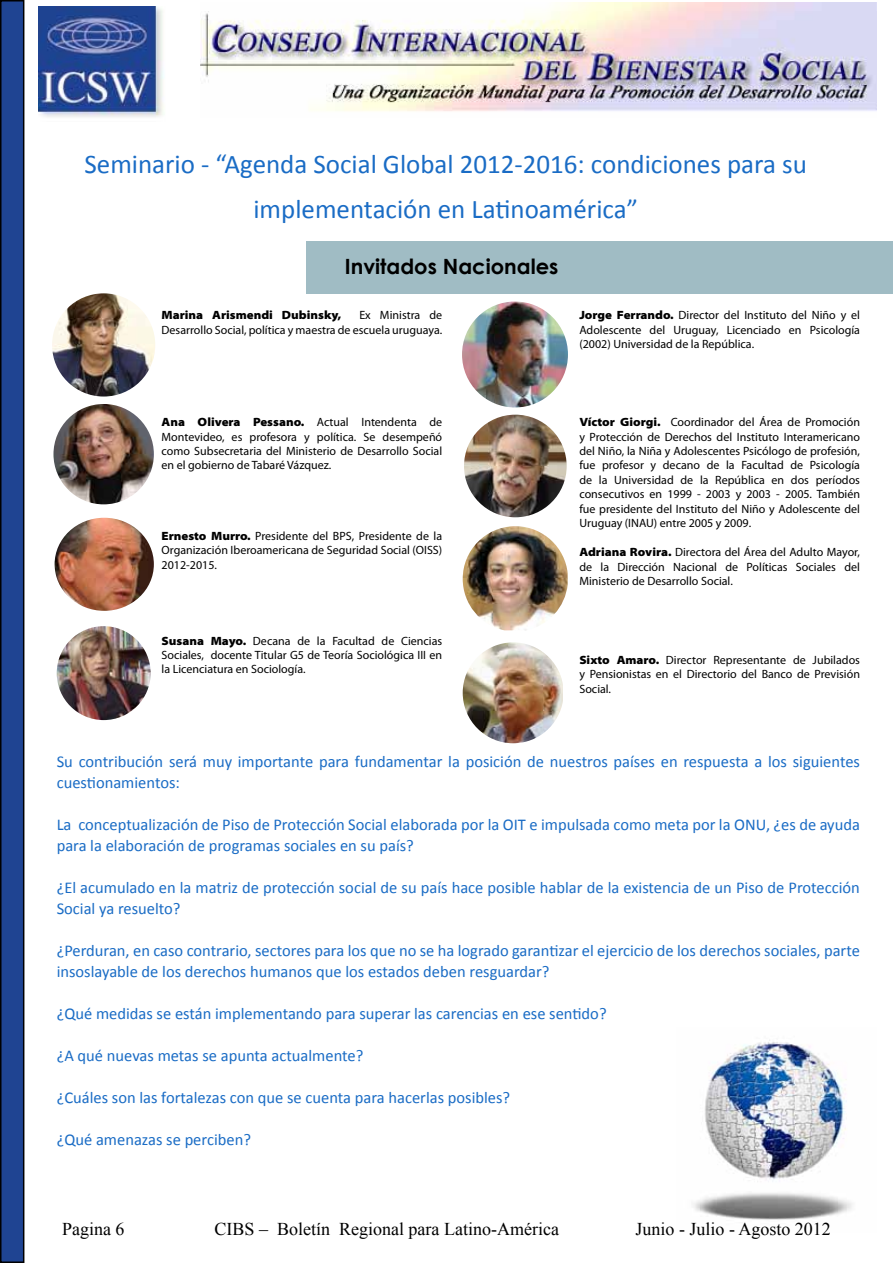
<style>
.page{position:relative;width:893px;height:1263px;background:#fff}
.page>*{position:absolute;margin:0;border:0;box-sizing:border-box;transform-origin:0 0}
.t1{font:27px/45px "Calibri";color:#1a6cc5;text-align:center}
.t2{font:700 21px "Century Gothic";color:#000}
.t3{font:18px "Times New Roman";color:#000}
.t4{font:16.5px/21px "Calibri";color:#1a6cc5}
.t5{font:12px/14.4px "Myriad Pro";color:#000;text-align:justify}
.t6{font:900 semi-expanded 12px "Myriad Pro";color:#000}
.s1{font-weight:900;font-stretch:semi-expanded}
</style>
<div class="page">
<img style="left:200px;top:3px;width:676px;height:108px">
<img style="left:39px;top:7px;width:125px;height:110px">
<img style="left:693px;top:1040px;width:159px;height:180px">
<div style="left:1px;top:1px;width:23px;height:1261px;background:#1f4492"></div>
<div style="left:0;top:0;width:24px;height:1263px;border:2px solid #000"></div>
<img style="left:52px;top:293px;width:103px;height:103px;border-radius:52px">
<img style="left:53px;top:404px;width:101px;height:100px;border-radius:50px">
<img style="left:57px;top:626px;width:94px;height:94px;border-radius:47px">
<img style="left:55px;top:518px;width:99px;height:93px">
<img style="left:462px;top:301px;width:106px;height:106px;border-radius:53px">
<img style="left:463px;top:526px;width:105px;height:104px">
<img style="left:464px;top:415px;width:103px;height:102px;border-radius:51px">
<img style="left:463px;top:642px;width:100px;height:101px">
<div style="left:306px;top:241px;width:587px;height:53px;background:#a0bcc4"></div>
<p class="t1" style="left:84px;top:141px;width:724px">Seminario - “Agenda Social Global 2012-2016: condiciones para su implementación en Latinoamérica”</p>
<h2 class="t2" style="left:345px;top:250px;width:215px">Invitados Nacionales</h2>
<p class="t6" style="left:162px;top:308px;width:181px">Marina Arismendi Dubinsky,</p>
<p class="t5" style="left:162px;top:308px;width:282px;text-align:right">Ex Ministra de<br>Desarrollo Social, política y maestra de escuela uruguaya.</p>
<p class="t5" style="left:579px;top:308px;width:282px"><span class="s1">Jorge Ferrando.</span> Director del Instituto del Niño y el Adolescente del Uruguay, Licenciado en Psicología (2002) Universidad de la República.</p>
<p class="t5" style="left:162px;top:415px;width:282px"><span class="s1">Ana Olivera Pessano.</span> Actual Intendenta de Montevideo, es profesora y política. Se desempeñó como Subsecretaria del Ministerio de Desarrollo Social en el gobierno de Tabaré Vázquez.</p>
<p class="t5" style="left:162px;top:528px;width:282px"><span class="s1">Ernesto Murro.</span> Presidente del BPS, Presidente de la Organización Iberoamericana de Seguridad Social (OISS)<br>2012-2015.</p>
<p class="t5" style="left:162px;top:633px;width:282px"><span class="s1">Susana Mayo.</span> Decana de la Facultad de Ciencias Sociales, docente Titular G5 de Teoría Sociológica III en la Licenciatura en Sociología.</p>
<p class="t5" style="left:579px;top:415px;width:282px"><span class="s1">Víctor Giorgi.</span> Coordinador del Área de Promoción y Protección de Derechos del Instituto Interamericano del Niño, la Niña y Adolescentes Psicólogo de profesión, fue profesor y decano de la Facultad de Psicología de la Universidad de la República en dos períodos consecutivos en 1999 - 2003 y 2003 - 2005. También fue presidente del Instituto del Niño y Adolescente del Uruguay (INAU) entre 2005 y 2009.</p>
<p class="t5" style="left:579px;top:545px;width:282px"><span class="s1">Adriana Rovira.</span> Directora del Área del Adulto Mayor, de la Dirección Nacional de Políticas Sociales del Ministerio de Desarrollo Social.</p>
<p class="t5" style="left:579px;top:652px;width:282px"><span class="s1">Sixto Amaro.</span> Director Representante de Jubilados y Pensionistas en el Directorio del Banco de Previsión Social.</p>
<p class="t4" style="left:57px;top:751px;width:805px">Su contribución será muy importante para fundamentar la posición de nuestros países en respuesta a los siguientes cuestionamientos:</p>
<p class="t4" style="left:57px;top:814px;width:805px">La conceptualización de Piso de Protección Social elaborada por la OIT e impulsada como meta por la ONU, ¿es de ayuda para la elaboración de programas sociales en su país?</p>
<p class="t4" style="left:57px;top:877px;width:805px">¿El acumulado en la matriz de protección social de su país hace posible hablar de la existencia de un Piso de Protección<br>Social ya resuelto?</p>
<p class="t4" style="left:57px;top:940px;width:805px">¿Perduran, en caso contrario, sectores para los que no se ha logrado garantizar el ejercicio de los derechos sociales, parte insoslayable de los derechos humanos que los estados deben resguardar?</p>
<p class="t4" style="left:57px;top:1003px;width:551px">¿Qué medidas se están implementando para superar las carencias en ese sentido?</p>
<p class="t4" style="left:57px;top:1045px;width:308px">¿A qué nuevas metas se apunta actualmente?</p>
<p class="t4" style="left:57px;top:1087px;width:455px">¿Cuáles son las fortalezas con que se cuenta para hacerlas posibles?</p>
<p class="t4" style="left:57px;top:1129px;width:196px">¿Qué amenazas se perciben?</p>
<p class="t3" style="left:62px;top:1216px;width:64px">Pagina 6</p>
<p class="t3" style="left:214px;top:1216px;width:346px">CIBS – Boletín Regional para Latino-América</p>
<p class="t3" style="left:635px;top:1216px;width:197px">Junio - Julio - Agosto 2012</p>
</div>
